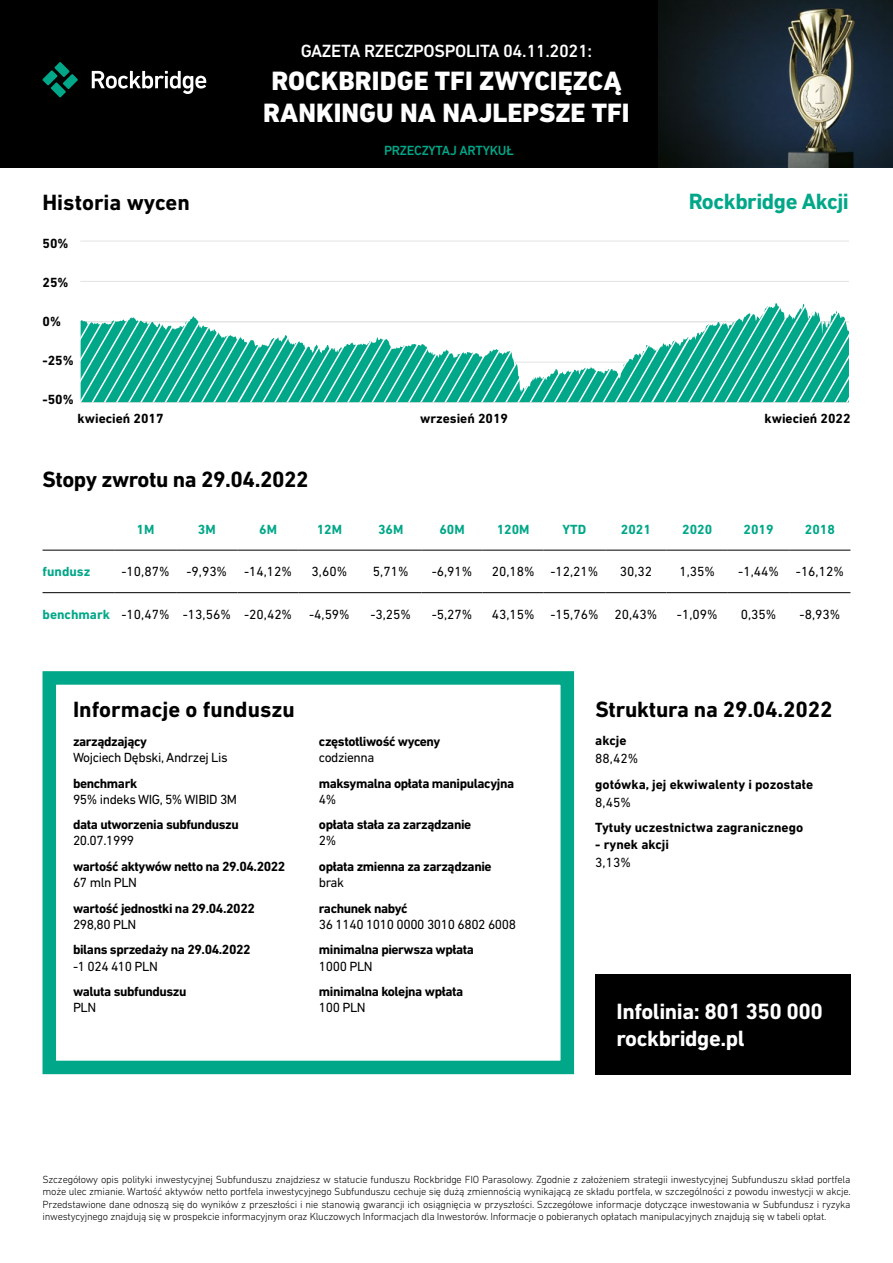
<style>
.page{position:relative;width:893px;height:1263px;background:#fff}
.page>*{position:absolute;margin:0;border:0;box-sizing:border-box;transform-origin:0 0}
.t1{font:800 27px/32.4px "DIN Next LT Pro";color:#fff}
.t2{font:700 22.5px "DIN Next LT Pro";letter-spacing:-.01em;color:#000}
.t3{font:700 22.5px/27px "DIN Next LT Pro";letter-spacing:-.02em;color:#fff}
.t4{font:700 22.5px "DIN Next LT Pro";letter-spacing:-.02em;color:#00a788}
.t5{font:500 18px "DIN Next LT Pro";letter-spacing:-.02em;color:#fff}
.t6{font:700 13.5px "DIN Next LT Pro";letter-spacing:-.03em;color:#000}
.t7{font:13.5px "DIN Next LT Pro";letter-spacing:-.03em;color:#000}
.t8{font:700 13.5px "DIN Next LT Pro";color:#000}
.t9{font:13.5px "DIN Next LT Pro";color:#000}
.t10{font:700 13.5px "DIN Next LT Pro";color:#00a788}
.t11{font:500 13.5px "DIN Next LT Pro";letter-spacing:-.02em;color:#00a788}
.t12{font:300 10.5px/12.6px "DIN Next LT Pro";letter-spacing:-.02em;color:#000;text-align:justify}
.s1{font-weight:700;color:#00a788}
</style>
<div class="page">
<div style="left:595px;top:974px;width:255px;height:100px;background:#000"></div>
<div style="left:0;top:0;width:658px;height:168px;background:#000"></div>
<svg style="left:42px;top:62px;width:36px;height:35px"></svg>
<svg style="left:92px;top:71px;width:114px;height:23px"></svg>
<img style="left:659px;top:0;width:234px;height:168px">
<div style="left:43px;top:671px;width:531px;height:403px;border:14px solid #00a788"></div>
<hr style="left:80px;top:402px;width:769px;height:1px;background:#e3e3e3">
<hr style="left:80px;top:362px;width:769px;height:1px;background:#e3e3e3">
<hr style="left:80px;top:321px;width:769px;height:1px;background:#e3e3e3">
<hr style="left:80px;top:281px;width:769px;height:1px;background:#e3e3e3">
<hr style="left:80px;top:241px;width:769px;height:1px;background:#e3e3e3">
<svg style="left:81px;top:303px;width:768px;height:99px"></svg>
<hr style="left:43px;top:550px;width:72px;height:1px;background:#000">
<hr style="left:115px;top:550px;width:61px;height:1px;background:#000">
<hr style="left:176px;top:550px;width:61px;height:1px;background:#000">
<hr style="left:237px;top:550px;width:62px;height:1px;background:#000">
<hr style="left:299px;top:550px;width:61px;height:1px;background:#000">
<hr style="left:360px;top:550px;width:61px;height:1px;background:#000">
<hr style="left:421px;top:550px;width:62px;height:1px;background:#000">
<hr style="left:483px;top:550px;width:61px;height:1px;background:#000">
<hr style="left:544px;top:550px;width:61px;height:1px;background:#000">
<hr style="left:605px;top:550px;width:61px;height:1px;background:#000">
<hr style="left:666px;top:550px;width:62px;height:1px;background:#000">
<hr style="left:728px;top:550px;width:61px;height:1px;background:#000">
<hr style="left:789px;top:550px;width:61px;height:1px;background:#000">
<hr style="left:43px;top:592px;width:72px;height:1px;background:#000">
<hr style="left:115px;top:592px;width:61px;height:1px;background:#000">
<hr style="left:176px;top:592px;width:61px;height:1px;background:#000">
<hr style="left:237px;top:592px;width:62px;height:1px;background:#000">
<hr style="left:299px;top:592px;width:61px;height:1px;background:#000">
<hr style="left:360px;top:592px;width:61px;height:1px;background:#000">
<hr style="left:421px;top:592px;width:62px;height:1px;background:#000">
<hr style="left:483px;top:592px;width:61px;height:1px;background:#000">
<hr style="left:544px;top:592px;width:61px;height:1px;background:#000">
<hr style="left:605px;top:592px;width:61px;height:1px;background:#000">
<hr style="left:666px;top:592px;width:62px;height:1px;background:#000">
<hr style="left:728px;top:592px;width:61px;height:1px;background:#000">
<hr style="left:789px;top:592px;width:61px;height:1px;background:#000">
<h2 class="t2" style="left:43px;top:189px;width:149px">Historia wycen</h2>
<p class="t6" style="left:43px;top:235px;width:28px">50%</p>
<p class="t6" style="left:43px;top:274px;width:28px">25%</p>
<p class="t6" style="left:43px;top:313px;width:20px">0%</p>
<p class="t6" style="left:43px;top:352px;width:33px">-25%</p>
<p class="t6" style="left:43px;top:391px;width:33px">-50%</p>
<h3 class="t5" style="left:301px;top:41px;width:293px">GAZETA RZECZPOSPOLITA 04.11.2021:</h3>
<h1 class="t1" style="left:263px;top:64px;width:368px">ROCKBRIDGE TFI ZWYCIĘZCĄ<br>RANKINGU NA NAJLEPSZE TFI</h1>
<p class="t11" style="left:384px;top:143px;width:131px">PRZECZYTAJ ARTYKUŁ</p>
<h2 class="t4" style="left:689px;top:188px;width:162px">Rockbridge Akcji</h2>
<p class="t8" style="left:78px;top:411px;width:88px">kwiecień 2017</p>
<p class="t8" style="left:420px;top:411px;width:89px">wrzesień 2019</p>
<p class="t8" style="left:764px;top:411px;width:88px">kwiecień 2022</p>
<h2 class="t2" style="left:43px;top:466px;width:268px">Stopy zwrotu na 29.04.2022</h2>
<p class="t10" style="left:137px;top:521px;width:19px">1M</p>
<p class="t10" style="left:198px;top:521px;width:19px">3M</p>
<p class="t10" style="left:259px;top:521px;width:19px">6M</p>
<p class="t10" style="left:317px;top:521px;width:27px">12M</p>
<p class="t10" style="left:378px;top:521px;width:27px">36M</p>
<p class="t10" style="left:439px;top:521px;width:27px">60M</p>
<p class="t10" style="left:497px;top:521px;width:34px">120M</p>
<p class="t10" style="left:563px;top:521px;width:25px">YTD</p>
<p class="t10" style="left:621px;top:521px;width:32px">2021</p>
<p class="t10" style="left:682px;top:521px;width:32px">2020</p>
<p class="t10" style="left:743px;top:521px;width:32px">2019</p>
<p class="t10" style="left:805px;top:521px;width:32px">2018</p>
<p class="t10" style="left:43px;top:564px;width:49px">fundusz</p>
<p class="t7" style="left:121px;top:564px;width:50px">-10,87%</p>
<p class="t7" style="left:186px;top:564px;width:42px">-9,93%</p>
<p class="t7" style="left:244px;top:564px;width:50px">-14,12%</p>
<p class="t7" style="left:312px;top:564px;width:37px">3,60%</p>
<p class="t7" style="left:373px;top:564px;width:37px">5,71%</p>
<p class="t7" style="left:432px;top:564px;width:42px">-6,91%</p>
<p class="t7" style="left:492px;top:564px;width:108px">20,18% -12,21%</p>
<p class="t7" style="left:620px;top:564px;width:34px">30,32</p>
<p class="t7" style="left:679px;top:564px;width:37px">1,35%</p>
<p class="t7" style="left:738px;top:564px;width:42px">-1,44%</p>
<p class="t7" style="left:796px;top:564px;width:50px">-16,12%</p>
<p class="t9" style="left:43px;top:607px;width:251px"><span class="s1">benchmark</span> -10,47% -13,56% -20,42%</p>
<p class="t7" style="left:309px;top:607px;width:42px">-4,59%</p>
<p class="t7" style="left:370px;top:607px;width:42px">-3,25%</p>
<p class="t7" style="left:432px;top:607px;width:42px">-5,27%</p>
<p class="t9" style="left:492px;top:607px;width:167px">43,15% -15,76% 20,43%</p>
<p class="t7" style="left:677px;top:607px;width:42px">-1,09%</p>
<p class="t7" style="left:741px;top:607px;width:37px">0,35%</p>
<p class="t7" style="left:800px;top:607px;width:42px">-8,93%</p>
<h2 class="t2" style="left:73px;top:696px;width:223px">Informacje o funduszu</h2>
<h2 class="t2" style="left:595px;top:696px;width:239px">Struktura na 29.04.2022</h2>
<p class="t6" style="left:73px;top:733px;width:76px">zarządzający</p>
<p class="t7" style="left:73px;top:750px;width:156px">Wojciech Dębski, Andrzej Lis</p>
<p class="t6" style="left:73px;top:775px;width:66px">benchmark</p>
<p class="t7" style="left:73px;top:791px;width:166px">95% indeks WIG, 5% WIBID 3M</p>
<p class="t6" style="left:73px;top:817px;width:167px">data utworzenia subfunduszu</p>
<p class="t7" style="left:73px;top:833px;width:63px">20.07.1999</p>
<p class="t6" style="left:73px;top:858px;width:214px">wartość aktywów netto na 29.04.2022</p>
<p class="t7" style="left:73px;top:875px;width:66px">67 mln PLN</p>
<p class="t6" style="left:73px;top:900px;width:183px">wartość jednostki na 29.04.2022</p>
<p class="t7" style="left:73px;top:916px;width:65px">298,80 PLN</p>
<p class="t6" style="left:73px;top:942px;width:179px">bilans sprzedaży na 29.04.2022</p>
<p class="t7" style="left:73px;top:958px;width:86px">-1 024 410 PLN</p>
<p class="t6" style="left:73px;top:983px;width:115px">waluta subfunduszu</p>
<p class="t7" style="left:73px;top:1000px;width:25px">PLN</p>
<p class="t6" style="left:319px;top:733px;width:123px">częstotliwość wyceny</p>
<p class="t7" style="left:319px;top:750px;width:57px">codzienna</p>
<p class="t6" style="left:319px;top:775px;width:197px">maksymalna opłata manipulacyjna</p>
<p class="t7" style="left:319px;top:791px;width:19px">4%</p>
<p class="t6" style="left:319px;top:817px;width:154px">opłata stała za zarządzanie</p>
<p class="t7" style="left:319px;top:833px;width:19px">2%</p>
<p class="t6" style="left:319px;top:858px;width:174px">opłata zmienna za zarządzanie</p>
<p class="t7" style="left:319px;top:875px;width:27px">brak</p>
<p class="t6" style="left:319px;top:900px;width:90px">rachunek nabyć</p>
<p class="t7" style="left:319px;top:916px;width:199px">36 1140 1010 0000 3010 6802 6008</p>
<p class="t6" style="left:319px;top:942px;width:157px">minimalna pierwsza wpłata</p>
<p class="t7" style="left:319px;top:958px;width:55px">1000 PLN</p>
<p class="t6" style="left:319px;top:983px;width:146px">minimalna kolejna wpłata</p>
<p class="t7" style="left:319px;top:1000px;width:48px">100 PLN</p>
<p class="t6" style="left:595px;top:733px;width:33px">akcje</p>
<p class="t7" style="left:595px;top:751px;width:44px">88,42%</p>
<p class="t8" style="left:595px;top:776px;width:219px">gotówka, jej ekwiwalenty i pozostałe</p>
<p class="t7" style="left:595px;top:795px;width:37px">8,45%</p>
<p class="t8" style="left:595px;top:820px;width:209px">Tytuły uczestnictwa zagranicznego</p>
<p class="t8" style="left:595px;top:836px;width:75px">- rynek akcji</p>
<p class="t7" style="left:595px;top:854px;width:37px">3,13%</p>
<h2 class="t3" style="left:617px;top:998px;width:208px">Infolinia: 801 350 000 rockbridge.pl</h2>
<p class="t12" style="left:43px;top:1173px;width:810px">Szczegółowy opis polityki inwestycyjnej Subfunduszu znajdziesz w statucie funduszu Rockbridge FIO Parasolowy. Zgodnie z założeniem strategii inwestycyjnej Subfunduszu skład portfela może ulec zmianie. Wartość aktywów netto portfela inwestycyjnego Subfunduszu cechuje się dużą zmiennością wynikającą ze składu portfela, w szczególności z powodu inwestycji w akcje.<br>Przedstawione dane odnoszą się do wyników z przeszłości i nie stanowią gwarancji ich osiągnięcia w przyszłości. Szczegółowe informacje dotyczące inwestowania w Subfundusz i ryzyka inwestycyjnego znajdują się w prospekcie informacyjnym oraz Kluczowych Informacjach dla Inwestorów. Informacje o pobieranych opłatach manipulacyjnych znajdują się w tabeli opłat.</p>
</div>
